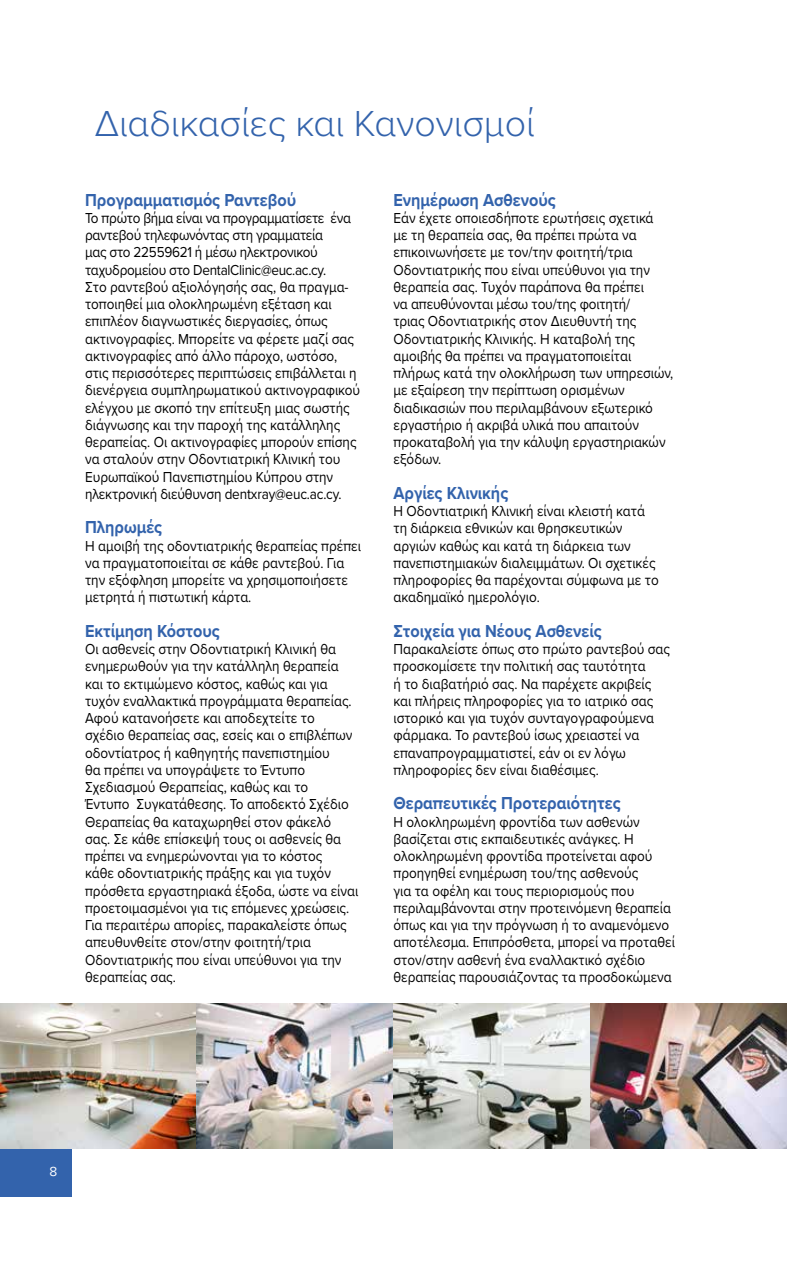
<style>
.page{position:relative;width:787px;height:1263px;background:#fff}
.page>*{position:absolute;margin:0;border:0;box-sizing:border-box;transform-origin:0 0}
.t1{font:300 37.5px "Proxima Nova";color:#3363ac}
.t2{font:700 18px "Proxima Nova";color:#3363ac;scale:.9 1}
.t3{font:15px/17.2px "Proxima Nova";color:#000;scale:.9 1}
.t4{font:13.5px "Proxima Nova A";color:#fff}
</style>
<div class="page">
<div style="left:0;top:1148px;width:71px;height:48px;background:#3363ac"></div>
<img style="left:0;top:1003px;width:197px;height:145px">
<img style="left:197px;top:1003px;width:196px;height:145px">
<svg style="left:393px;top:1003px;width:197px;height:145px;background:#c0c2bd"></svg>
<img style="left:590px;top:1003px;width:197px;height:145px">
<h1 class="t1" style="left:95px;top:95px;width:441px">Διαδικασίες και Κανονισμοί</h1>
<p class="t2" style="left:85px;top:186px;width:236px">Προγραμματισμός Pαντεβού</p>
<p class="t3" style="left:85px;top:209px;width:307px">Το πρώτο βήμα είναι να προγραμματίσετε ένα ραντεβού τηλεφωνόντας στη γραμματεία<br>μας στο 22559621 ή μέσω ηλεκτρονικού ταχυδρομείου στο DentalClinic@euc.ac.cy.<br>Στο ραντεβού αξιολόγησής σας, θα πραγμα&shy;τοποιηθεί μια ολοκληρωμένη εξέταση και επιπλέον διαγνωστικές διεργασίες, όπως ακτινογραφίες. Μπορείτε να φέρετε μαζί σας ακτινογραφίες από άλλο πάροχο, ωστόσο, στις περισσότερες περιπτώσεις επιβάλλεται η διενέργεια συμπληρωματικού ακτινογραφικού ελέγχου με σκοπό την επίτευξη μιας σωστής διάγνωσης και την παροχή της κατάλληλης θεραπείας. Οι ακτινογραφίες μπορούν επίσης να σταλούν στην Οδοντιατρική Κλινική του Ευρωπαϊκού Πανεπιστημίου Κύπρου στην ηλεκτρονική διεύθυνση dentxray@euc.ac.cy.</p>
<p class="t2" style="left:85px;top:514px;width:87px">Πληρωμές</p>
<p class="t3" style="left:85px;top:536px;width:308px">Η αμοιβή της οδοντιατρικής θεραπείας πρέπει να πραγματοποιείται σε κάθε ραντεβού. Για την εξόφληση μπορείτε να χρησιμοποιήσετε μετρητά ή πιστωτική κάρτα.</p>
<p class="t2" style="left:85px;top:617px;width:151px">Eκτίμηση Κόστους</p>
<p class="t3" style="left:85px;top:640px;width:305px">Οι ασθενείς στην Οδοντιατρική Κλινική θα ενημερωθούν για την κατάλληλη θεραπεία και το εκτιμώμενο κόστος, καθώς και για τυχόν εναλλακτικά προγράμματα θεραπείας.<br>Αφού κατανοήσετε και αποδεχτείτε το<br>σχέδιο θεραπείας σας, εσείς και ο επιβλέπων οδοντίατρος ή καθηγητής πανεπιστημίου<br>θα πρέπει να υπογράψετε το Έντυπο Σχεδιασμού Θεραπείας, καθώς και το<br>Έντυπο Συγκατάθεσης. Το αποδεκτό Σχέδιο Θεραπείας θα καταχωρηθεί στον φάκελό σας. Σε κάθε επίσκεψή τους οι ασθενείς θα πρέπει να ενημερώνονται για το κόστος<br>κάθε οδοντιατρικής πράξης και για τυχόν πρόσθετα εργαστηριακά έξοδα, ώστε να είναι προετοιμασμένοι για τις επόμενες χρεώσεις.<br>Για περαιτέρω απορίες, παρακαλείστε όπως απευθυνθείτε στον/στην φοιτητή/τρια Οδοντιατρικής που είναι υπεύθυνοι για την θεραπείας σας.</p>
<p class="t2" style="left:393px;top:186px;width:182px">Ενημέρωση Ασθενούς</p>
<p class="t3" style="left:393px;top:209px;width:312px">Εάν έχετε οποιεσδήποτε ερωτήσεις σχετικά<br>με τη θεραπεία σας, θα πρέπει πρώτα να επικοινωνήσετε με τον/την φοιτητή/τρια Οδοντιατρικής που είναι υπεύθυνοι για την θεραπεία σας. Τυχόν παράπονα θα πρέπει<br>να απευθύνονται μέσω του/της φοιτητή/<br>τριας Οδοντιατρικής στον Διευθυντή της Οδοντιατρικής Κλινικής. Η καταβολή της αμοιβής θα πρέπει να πραγματοποιείται πλήρως κατά την ολοκλήρωση των υπηρεσιών, με εξαίρεση την περίπτωση ορισμένων διαδικασιών που περιλαμβάνουν εξωτερικό εργαστήριο ή ακριβά υλικά που απαιτούν προκαταβολή για την κάλυψη εργαστηριακών εξόδων.</p>
<p class="t2" style="left:393px;top:479px;width:129px">Αργίες Κλινικής</p>
<p class="t3" style="left:393px;top:502px;width:296px">Η Οδοντιατρική Κλινική είναι κλειστή κατά τη διάρκεια εθνικών και θρησκευτικών αργιών καθώς και κατά τη διάρκεια των πανεπιστημιακών διαλειμμάτων. Οι σχετικές πληροφορίες θα παρέχονται σύμφωνα με το ακαδημαϊκό ημερολόγιο.</p>
<p class="t2" style="left:393px;top:617px;width:233px">Στοιχεία για Νέους Ασθενείς</p>
<p class="t3" style="left:393px;top:640px;width:309px">Παρακαλείστε όπως στο πρώτο ραντεβού σας προσκομίσετε την πολιτική σας ταυτότητα<br>ή το διαβατήριό σας. Να παρέχετε ακριβείς και πλήρεις πληροφορίες για το ιατρικό σας ιστορικό και για τυχόν συνταγογραφούμενα φάρμακα. Το ραντεβού ίσως χρειαστεί να επαναπρογραμματιστεί, εάν οι εν λόγω πληροφορίες δεν είναι διαθέσιμες.</p>
<p class="t2" style="left:393px;top:790px;width:254px">Θεραπευτικές Προτεραιότητες</p>
<p class="t3" style="left:393px;top:812px;width:314px">Η ολοκληρωμένη φροντίδα των ασθενών βασίζεται στις εκπαιδευτικές ανάγκες. Η ολοκληρωμένη φροντίδα προτείνεται αφού προηγηθεί ενημέρωση του/της ασθενούς<br>για τα οφέλη και τους περιορισμούς που περιλαμβάνονται στην προτεινόμενη θεραπεία όπως και για την πρόγνωση ή το αναμενόμενο αποτέλεσμα. Επιπρόσθετα, μπορεί να προταθεί στον/στην ασθενή ένα εναλλακτικό σχέδιο θεραπείας παρουσιάζοντας τα προσδοκώμενα</p>
<p class="t4" style="left:50px;top:1161px;width:9px">8</p>
</div>
